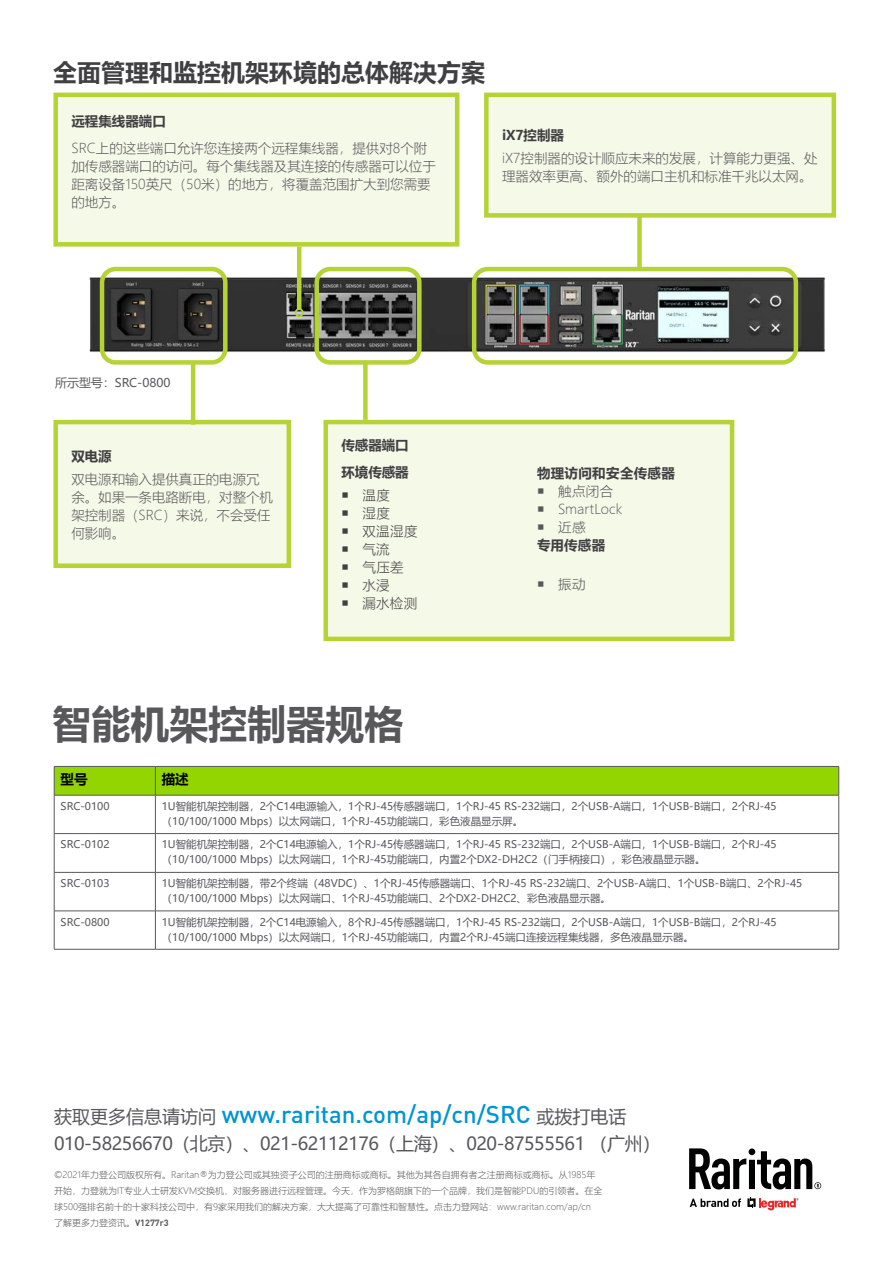
<style>
.page{position:relative;width:893px;height:1263px;background:#fff}
.page>*{position:absolute;margin:0;border:0;box-sizing:border-box;transform-origin:0 0}
.t1{font:700 39px "Microsoft Ya Hei";color:#58585b}
.t2{font:500 24px "DIN Pro";color:#0094d3}
.t3{font:700 24px "Microsoft Ya Hei";color:#404042}
.t4{font:18px "Microsoft Ya Hei";letter-spacing:-.025em;color:#58585b}
.t5{font:300 13.5px/18px "Microsoft Ya Hei";color:#58585b}
.t6{font:700 13.5px/27px "Microsoft Ya Hei";color:#404042}
.t7{font:300 13.5px/18px "Microsoft Ya Hei";letter-spacing:.03em;color:#404042}
.t8{font:700 13.5px "Microsoft Ya Hei";letter-spacing:.025em;color:#404042}
.t9{font:700 13.5px "Microsoft Ya Hei";color:#000}
.t10{font:12px "Microsoft Ya Hei";letter-spacing:-.005em;color:#58585b}
.t11{font:10.5px/15px "Microsoft Ya Hei";color:#58585b}
.t12{font:300 9px/15.9px "Microsoft Ya Hei";color:#58585b}
.s1{font-family:"Microsoft Ya Hei";font-weight:400;font-size:18px;color:#58585b}
.s2{font-family:"DIN Pro";font-weight:700}
</style>
<div class="page">
<div style="left:637px;top:201px;width:5px;height:68px;background:#b5d335"></div>
<hr style="left:54px;top:795px;width:1px;height:38px;background:#58585b">
<hr style="left:155px;top:795px;width:1px;height:38px;background:#58585b">
<hr style="left:838px;top:795px;width:1px;height:38px;background:#58585b">
<hr style="left:155px;top:833px;width:684px;height:1px;background:#58585b">
<hr style="left:838px;top:834px;width:1px;height:38px;background:#58585b">
<hr style="left:838px;top:872px;width:1px;height:39px;background:#58585b">
<hr style="left:838px;top:911px;width:1px;height:38px;background:#58585b">
<hr style="left:155px;top:872px;width:684px;height:1px;background:#58585b">
<hr style="left:155px;top:911px;width:684px;height:1px;background:#58585b">
<hr style="left:155px;top:949px;width:684px;height:1px;background:#58585b">
<hr style="left:54px;top:833px;width:101px;height:1px;background:#58585b">
<hr style="left:54px;top:834px;width:1px;height:38px;background:#58585b">
<hr style="left:155px;top:834px;width:1px;height:38px;background:#58585b">
<hr style="left:54px;top:872px;width:101px;height:1px;background:#58585b">
<hr style="left:54px;top:872px;width:1px;height:39px;background:#58585b">
<hr style="left:155px;top:872px;width:1px;height:39px;background:#58585b">
<hr style="left:54px;top:911px;width:101px;height:1px;background:#58585b">
<hr style="left:54px;top:911px;width:1px;height:38px;background:#58585b">
<hr style="left:155px;top:911px;width:1px;height:38px;background:#58585b">
<hr style="left:54px;top:949px;width:101px;height:1px;background:#58585b">
<svg style="left:54px;top:766px;width:785px;height:29px;background:#90cf04"></svg>
<hr style="left:54px;top:795px;width:101px;height:1px;background:#58585b">
<hr style="left:155px;top:795px;width:684px;height:1px;background:#58585b">
<div style="left:363px;top:364px;width:5px;height:56px;background:#b5d335"></div>
<img style="left:89px;top:261px;width:737px;height:95px">
<div style="left:486px;top:95px;width:348px;height:120px;background:#f5f9e8"></div>
<div style="left:484px;top:93px;width:352px;height:125px;border:4px solid #b5d335"></div>
<div style="left:326px;top:422px;width:406px;height:217px;background:#f5f9e8"></div>
<div style="left:323px;top:420px;width:411px;height:221px;border:4px solid #b5d335"></div>
<div style="left:56px;top:95px;width:401px;height:149px;background:#f5f9e8"></div>
<div style="left:53px;top:93px;width:406px;height:154px;border:4px solid #b5d335"></div>
<div style="left:56px;top:422px;width:233px;height:144px;background:#f5f9e8"></div>
<div style="left:53px;top:420px;width:238px;height:148px;border:4px solid #b5d335"></div>
<div style="left:472px;top:267px;width:326px;height:98px;border:4px solid #b5d335;border-radius:14px"></div>
<div style="left:314px;top:267px;width:108px;height:98px;border:4px solid #b5d335;border-radius:14px"></div>
<div style="left:100px;top:267px;width:128px;height:98px;border:4px solid #b5d335;border-radius:14px"></div>
<svg style="left:611px;top:309px;width:6px;height:6px"></svg>
<hr style="left:297px;top:247px;width:4px;height:62px;background:#b5d335">
<div style="left:295px;top:308px;width:9px;height:9px;border:2px solid #b5d335;border-radius:50%"></div>
<hr style="left:191px;top:362px;width:4px;height:63px;background:#b5d335">
<svg style="left:747px;top:1198px;width:52px;height:12px"></svg>
<svg style="left:690px;top:1198px;width:51px;height:9px"></svg>
<svg style="left:689px;top:1148px;width:132px;height:41px"></svg>
<h2 class="t3" style="left:53px;top:56px;width:434px">全面管理和监控机架环境的总体解决方案</h2>
<p class="t6" style="left:71px;top:107px;width:96px">远程集线器端口</p>
<p class="t5" style="left:71px;top:139px;width:366px">SRC上的这些端口允许您连接两个远程集线器，提供对8个附加传感器端口的访问。每个集线器及其连接的传感器可以位于距离设备150英尺（50米）的地方，将覆盖范围扩大到您需要的地方。</p>
<p class="t6" style="left:502px;top:121px;width:63px">iX7控制器</p>
<p class="t5" style="left:502px;top:149px;width:317px">iX7控制器的设计顺应未来的发展，计算能力更强、处理器效率更高、额外的端口主机和标准千兆以太网。</p>
<p class="t10" style="left:55px;top:375px;width:117px">所示型号：SRC-0800</p>
<p class="t6" style="left:71px;top:442px;width:42px">双电源</p>
<p class="t5" style="left:71px;top:470px;width:203px">双电源和输入提供真正的电源冗余。如果一条电路断电，对整个机架控制器（SRC）来说，不会受任何影响。</p>
<p class="t6" style="left:341px;top:431px;width:69px">传感器端口环境传感器</p>
<p class="t7" style="left:362px;top:486px;width:57px">温度<br>湿度<br>双温湿度气流<br>气压差水浸<br>漏水检测</p>
<h1 class="t1" style="left:52px;top:697px;width:352px">智能机架控制器规格</h1>
<p class="t8" style="left:537px;top:463px;width:139px">物理访问和安全传感器</p>
<p class="t5" style="left:558px;top:482px;width:66px">触点闭合<br>SmartLock近感</p>
<p class="t6" style="left:537px;top:531px;width:70px">专用传感器</p>
<p class="t5" style="left:558px;top:575px;width:29px">振动</p>
<p class="t9" style="left:61px;top:769px;width:28px">型号</p>
<p class="t9" style="left:162px;top:769px;width:28px">描述</p>
<p class="t11" style="left:61px;top:798px;width:50px">SRC-0100</p>
<p class="t11" style="left:162px;top:798px;width:616px">1U智能机架控制器，2个C14电源输入，1个RJ-45传感器端口，1个RJ-45 RS-232端口，2个USB-A端口，1个USB-B端口，2个RJ-45（10/100/1000 Mbps）以太网端口，1个RJ-45功能端口，彩色液晶显示屏。</p>
<p class="t11" style="left:61px;top:837px;width:50px">SRC-0102</p>
<p class="t11" style="left:162px;top:837px;width:616px">1U智能机架控制器，2个C14电源输入，1个RJ-45传感器端口，1个RJ-45 RS-232端口，2个USB-A端口，1个USB-B端口，2个RJ-45（10/100/1000 Mbps）以太网端口，1个RJ-45功能端口，内置2个DX2-DH2C2（门手柄接口），彩色液晶显示器。</p>
<p class="t11" style="left:61px;top:875px;width:50px">SRC-0103</p>
<p class="t11" style="left:162px;top:875px;width:642px">1U智能机架控制器，带2个终端（48VDC）、1个RJ-45传感器端口、1个RJ-45 RS-232端口、2个USB-A端口、1个USB-B端口、2个RJ-45（10/100/1000 Mbps）以太网端口、1个RJ-45功能端口、2个DX2-DH2C2、彩色液晶显示器。</p>
<p class="t11" style="left:61px;top:914px;width:50px">SRC-0800</p>
<p class="t11" style="left:162px;top:914px;width:616px">1U智能机架控制器，2个C14电源输入，8个RJ-45传感器端口，1个RJ-45 RS-232端口，2个USB-A端口，1个USB-B端口，2个RJ-45（10/100/1000 Mbps）以太网端口，1个RJ-45功能端口，内置2个RJ-45端口连接远程集线器，多色液晶显示器。</p>
<h2 class="t2" style="left:54px;top:1098px;width:574px"><span class="s1">获取更多信息请访问</span> www.raritan.com/ap/cn/SRC <span class="s1">或拨打电话</span></h2>
<h3 class="t4" style="left:54px;top:1132px;width:608px">010-58256670（北京）、021-62112176（上海）、020-87555561 （广州）</h3>
<p class="t12" style="left:54px;top:1167px;width:550px">©2021年力登公司版权所有。Raritan®为力登公司或其独资子公司的注册商标或商标。其他为其各自拥有者之注册商标或商标。从1985年开始，力登就为IT专业人士研发KVM交换机，对服务器进行远程管理。今天，作为罗格朗旗下的一个品牌，我们是智能PDU的引领者。在全球500强排名前十的十家科技公司中，有9家采用我们的解决方案，大大提高了可靠性和智慧性。点击力登网站：www.raritan.com/ap/cn<br>了解更多力登资讯。<span class="s2">V1277r3</span></p>
</div>
